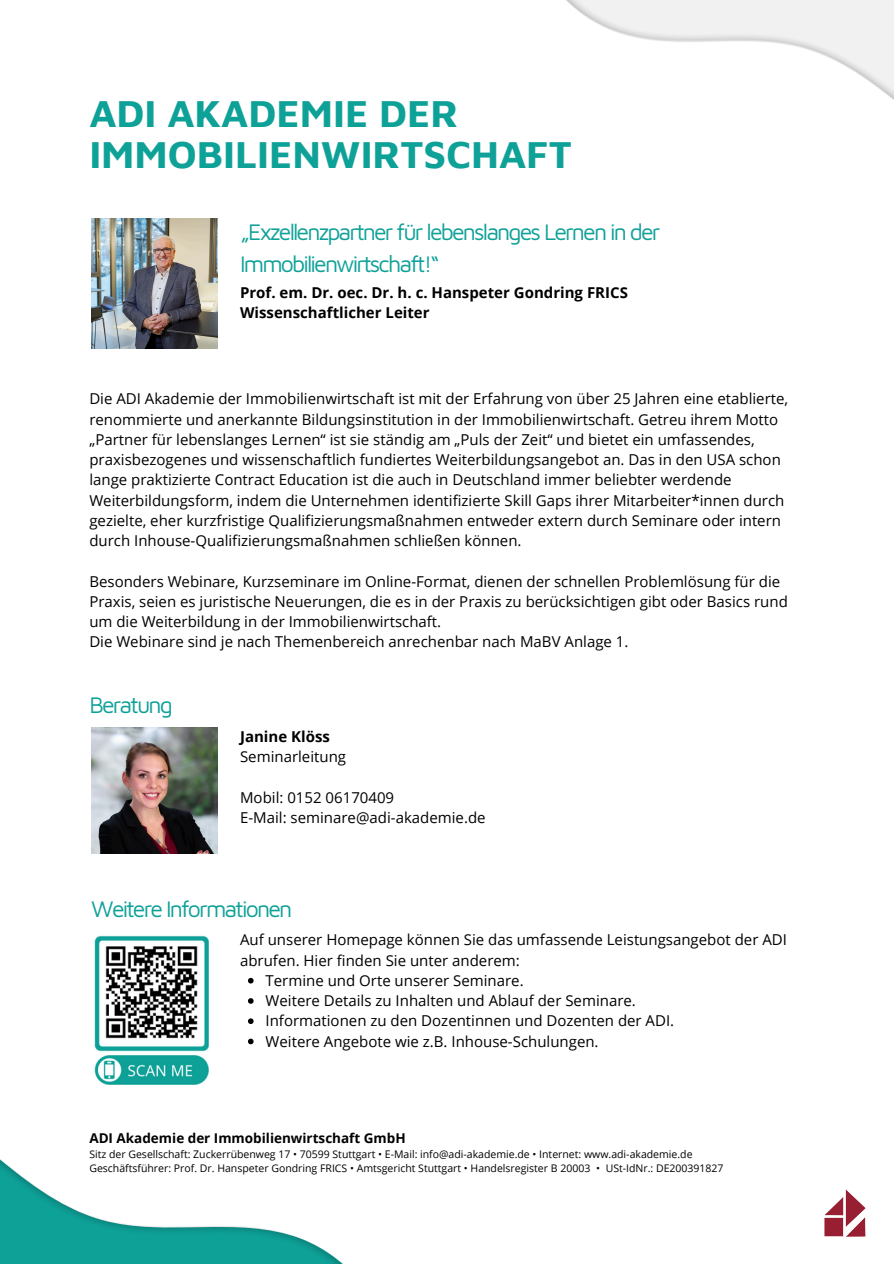
<style>
.page{position:relative;width:894px;height:1264px;background:#fff}
.page>*{position:absolute;margin:0;border:0;box-sizing:border-box;transform-origin:0 0}
.t1{font:700 39.3px/41.7px "Maven Pro";color:#0ea198}
.t2{font:23.1px/31.5px "Maven Pro";letter-spacing:-.08em;color:#0ea198}
.t3{font:15px/20.2px "Open Sans";color:#000}
.t4{font:700 15px/20.2px "Open Sans";color:#000}
.t5{font:700 13.5px "Open Sans";color:#000}
.t6{font:10.5px "Open Sans";color:#000}
.s1{font-weight:700}
</style>
<div class="page">
<img style="left:0;top:1040px;width:342px;height:223px">
<img style="left:566px;top:0;width:327px;height:99px">
<img style="left:824px;top:1189px;width:40px;height:47px">
<img style="left:89px;top:935px;width:126px;height:149px">
<svg style="left:248px;top:977px;width:5px;height:6px"></svg>
<svg style="left:248px;top:998px;width:5px;height:5px"></svg>
<svg style="left:248px;top:1018px;width:5px;height:6px"></svg>
<svg style="left:248px;top:1038px;width:5px;height:6px"></svg>
<img style="left:91px;top:219px;width:126px;height:129px">
<img style="left:91px;top:727px;width:126px;height:126px">
<p class="t1" style="left:89px;top:91px;width:484px">ADI AKADEMIE DER<br>IMMOBILIENWIRTSCHAFT</p>
<h4 class="t2" style="left:240px;top:216px;width:422px">„Exzellenzpartner für lebenslanges Lernen in der<br>Immobilienwirtschaft!“</h4>
<h4 class="t4" style="left:240px;top:282px;width:389px">Prof. em. Dr. oec. Dr. h. c. Hanspeter Gondring FRICS<br>Wissenschaftlicher Leiter</h4>
<h2 class="t3" style="left:89px;top:388px;width:700px">Die ADI Akademie der Immobilienwirtschaft ist mit der Erfahrung von über 25 Jahren eine etablierte, renommierte und anerkannte Bildungsinstitution in der Immobilienwirtschaft. Getreu ihrem Motto „Partner für lebenslanges Lernen“ ist sie ständig am „Puls der Zeit“ und bietet ein umfassendes, praxisbezogenes und wissenschaftlich fundiertes Weiterbildungsangebot an. Das in den USA schon lange praktizierte Contract Education ist die auch in Deutschland immer beliebter werdende Weiterbildungsform, indem die Unternehmen identifizierte Skill Gaps ihrer Mitarbeiter*innen durch gezielte, eher kurzfristige Qualifizierungsmaßnahmen entweder extern durch Seminare oder intern durch Inhouse-Qualifizierungsmaßnahmen schließen können.</h2>
<h3 class="t3" style="left:89px;top:570px;width:699px">Besonders Webinare, Kurzseminare im Online-Format, dienen der schnellen Problemlösung für die Praxis, seien es juristische Neuerungen, die es in der Praxis zu berücksichtigen gibt oder Basics rund um die Weiterbildung in der Immobilienwirtschaft.<br>Die Webinare sind je nach Themenbereich anrechenbar nach MaBV Anlage 1.</h3>
<p class="t2" style="left:89px;top:688px;width:85px">Beratung</p>
<p class="t3" style="left:240px;top:726px;width:107px"><span class="s1">Janine Klöss<br></span>Seminarleitung</p>
<p class="t3" style="left:240px;top:786px;width:247px">Mobil: 0152 06170409<br>E-Mail: seminare@adi-akademie.de</p>
<h4 class="t2" style="left:91px;top:892px;width:202px">Weitere Informationen</h4>
<h2 class="t3" style="left:240px;top:929px;width:548px">Auf unserer Homepage können Sie das umfassende Leistungsangebot der ADI abrufen. Hier finden Sie unter anderem:</h2>
<p class="t3" style="left:265px;top:969px;width:259px">Termine und Orte unserer Seminare.</p>
<h4 class="t3" style="left:265px;top:990px;width:372px">Weitere Details zu Inhalten und Ablauf der Seminare.</h4>
<p class="t3" style="left:265px;top:1010px;width:410px">Informationen zu den Dozentinnen und Dozenten der ADI.</p>
<p class="t3" style="left:265px;top:1030px;width:334px">Weitere Angebote wie z.B. Inhouse-Schulungen.</p>
<h2 class="t5" style="left:89px;top:1128px;width:318px">ADI Akademie der Immobilienwirtschaft GmbH</h2>
<p class="t6" style="left:89px;top:1146px;width:604px">Sitz der Gesellschaft: Zuckerrübenweg 17 • 70599 Stuttgart • E-Mail: info@adi-akademie.de • Internet: www.adi-akademie.de</p>
<h4 class="t6" style="left:89px;top:1160px;width:635px">Geschäftsführer: Prof. Dr. Hanspeter Gondring FRICS • Amtsgericht Stuttgart • Handelsregister B 20003 • USt-IdNr.: DE200391827</h4>
</div>
